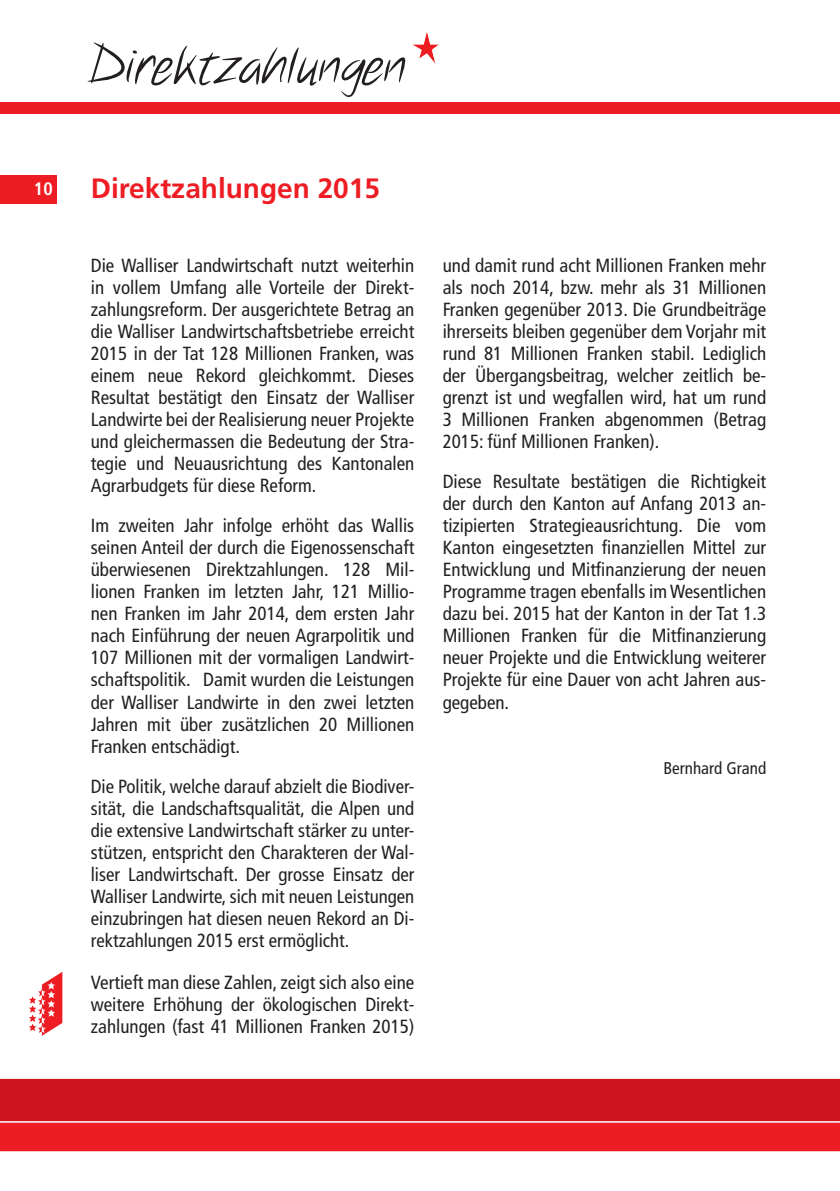
<style>
.page{position:relative;width:840px;height:1191px;background:#fff}
.page>*{position:absolute;margin:0;border:0;box-sizing:border-box;transform-origin:0 0}
.t1{font:52px "Notethis";color:#231f20}
.t2{font:700 28px "Frutiger";color:#ee1d23}
.t3{font:condensed 19px/22px "Frutiger";color:#231f20;text-align:justify}
.t4{font:700 condensed 18px "Frutiger";color:#fff}
.t5{font:condensed 17px "Frutiger";color:#231f20}
.s1{color:#ee1d23}
</style>
<div class="page">
<div style="left:0;top:1122px;width:839px;height:29px;background:#ee1d23"></div>
<div style="left:0;top:1078px;width:839px;height:44px;background:#cd151d"></div>
<div style="left:0;top:102px;width:839px;height:11px;background:#ee1d23"></div>
<svg style="left:29px;top:972px;width:34px;height:64px"></svg>
<div style="left:0;top:176px;width:57px;height:28px;background:#ee1d23"></div>
<img style="left:412px;top:32px;width:26px;height:31px">
<h1 class="t1" style="left:91px;top:34px;width:316px">Direktzahlungen</h1>
<p class="t4" style="left:34px;top:178px;width:25px">10<span class="s1">.</span></p>
<h2 class="t2" style="left:91px;top:171px;width:290px">Direktzahlungen 2015</h2>
<p class="t3" style="left:91px;top:255px;width:325px">Die Walliser Landwirtschaft nutzt weiterhin in vollem Umfang alle Vorteile der Direkt&shy;zahlungsreform. Der ausgerichtete Betrag an die Walliser Landwirtschaftsbetriebe erreicht 2015 in der Tat 128 Millionen Franken, was einem neue Rekord gleichkommt. Dieses Resultat bestätigt den Einsatz der Walliser Landwirte bei der Realisierung neuer Projekte und gleichermassen die Bedeutung der Stra&shy;tegie und Neuausrichtung des Kantonalen Agrarbudgets für diese Reform.</p>
<p class="t3" style="left:91px;top:515px;width:325px">Im zweiten Jahr infolge erhöht das Wallis seinen Anteil der durch die Eigenossenschaft überwiesenen Direktzahlungen. 128 Mil&shy;lionen Franken im letzten Jahr, 121 Millio&shy;nen Franken im Jahr 2014, dem ersten Jahr nach Einführung der neuen Agrarpolitik und 107 Millionen mit der vormaligen Landwirt&shy;schaftspolitik. Damit wurden die Leistungen der Walliser Landwirte in den zwei letzten Jahren mit über zusätzlichen 20 Millionen Franken entschädigt.</p>
<p class="t3" style="left:91px;top:775px;width:325px">Die Politik, welche darauf abzielt die Biodiver&shy;sität, die Landschaftsqualität, die Alpen und die extensive Landwirtschaft stärker zu unter&shy;stützen, entspricht den Charakteren der Wal&shy;liser Landwirtschaft. Der grosse Einsatz der Walliser Landwirte, sich mit neuen Leistungen einzubringen hat diesen neuen Rekord an Di&shy;rektzahlungen 2015 erst ermöglicht.</p>
<p class="t3" style="left:91px;top:971px;width:325px">Vertieft man diese Zahlen, zeigt sich also eine weitere Erhöhung der ökologischen Direkt&shy;zahlungen (fast 41 Millionen Franken 2015)</p>
<p class="t3" style="left:442px;top:255px;width:325px">und damit rund acht Millionen Franken mehr als noch 2014, bzw. mehr als 31 Millionen Franken gegenüber 2013. Die Grundbeiträge ihrerseits bleiben gegenüber dem Vorjahr mit rund 81 Millionen Franken stabil. Lediglich der Übergangsbeitrag, welcher zeitlich be&shy;grenzt ist und wegfallen wird, hat um rund 3 Millionen Franken abgenommen (Betrag 2015: fünf Millionen Franken).</p>
<p class="t3" style="left:442px;top:471px;width:325px">Diese Resultate bestätigen die Richtigkeit der durch den Kanton auf Anfang 2013 an&shy;tizipierten Strategieausrichtung. Die vom Kanton eingesetzten finanziellen Mittel zur Entwicklung und Mitfinanzierung der neuen Programme tragen ebenfalls im Wesentlichen dazu bei. 2015 hat der Kanton in der Tat 1.3<br>Millionen Franken für die Mitfinanzierung neuer Projekte und die Entwicklung weiterer Projekte für eine Dauer von acht Jahren aus&shy;gegeben.</p>
<p class="t5" style="left:663px;top:758px;width:104px">Bernhard Grand</p>
</div>
